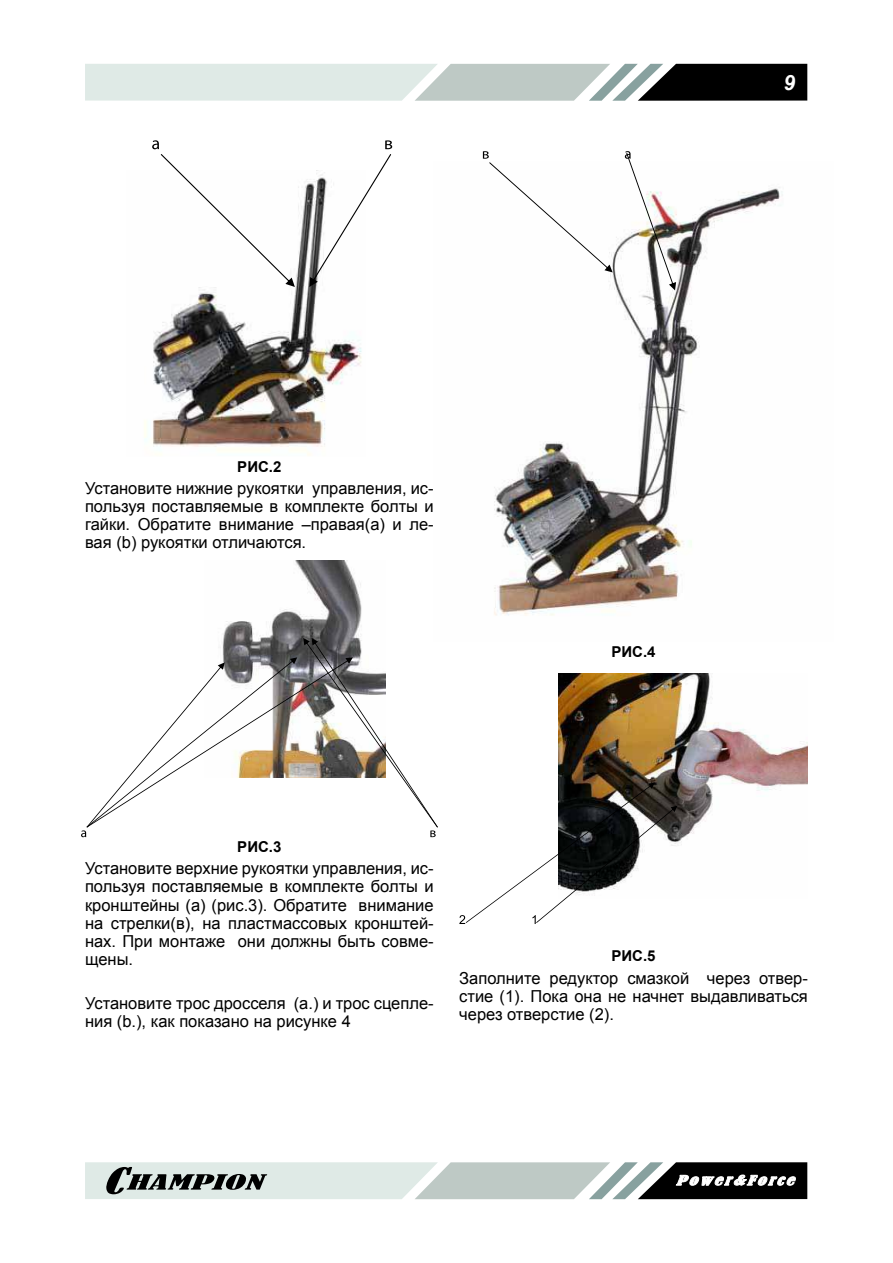
<style>
.page{position:relative;width:893px;height:1263px;background:#fff}
.page>*{position:absolute;margin:0;border:0;box-sizing:border-box;transform-origin:0 0}
.t1{font:italic 700 21px "Arial";color:#fff}
.t2{font:16.5px/18px "Arial";color:#000;text-align:justify}
.t3{font:700 15px "Arial";color:#000}
</style>
<div class="page">
<svg style="left:85px;top:64px;width:722px;height:37px;background:#a9b1af"></svg>
<svg style="left:85px;top:1162px;width:722px;height:37px;background:#a3aaa8"></svg>
<img style="left:144px;top:179px;width:218px;height:277px">
<svg style="left:309px;top:140px;width:83px;height:147px"></svg>
<svg style="left:152px;top:140px;width:143px;height:147px"></svg>
<img style="left:220px;top:561px;width:142px;height:96px">
<svg style="left:87px;top:657px;width:216px;height:170px"></svg>
<svg style="left:303px;top:638px;width:135px;height:199px"></svg>
<img style="left:434px;top:187px;width:349px;height:455px">
<img style="left:625px;top:151px;width:51px;height:139px">
<svg style="left:483px;top:151px;width:130px;height:121px"></svg>
<img style="left:558px;top:673px;width:250px;height:172px">
<svg style="left:459px;top:782px;width:218px;height:142px"></svg>
<p class="t1" style="left:783px;top:70px;width:13px">9</p>
<p class="t3" style="left:237px;top:456px;width:46px">РИС.2</p>
<p class="t2" style="left:85px;top:479px;width:350px">Установите нижние рукоятки управления, ис&shy;пользуя поставляемые в комплекте болты и гайки. обратите внимание –правая(а) и ле&shy;вая (b) рукоятки отличаются.</p>
<p class="t3" style="left:611px;top:642px;width:46px">РИС.4</p>
<p class="t3" style="left:237px;top:837px;width:46px">РИС.3</p>
<p class="t2" style="left:85px;top:860px;width:350px">Установите верхние рукоятки управления, ис&shy;пользуя поставляемые в комплекте болты и кронштейны (а) (рис.3). обратите внимание на стрелки(в), на пластмассовых кронштей&shy;нах. при монтаже они должны быть совме&shy;щены.</p>
<p class="t2" style="left:85px;top:994px;width:350px">Установите трос дросселя (a.) и трос сцепле&shy;ния (b.), как показано на рисунке 4</p>
<p class="t3" style="left:611px;top:946px;width:46px">РИС.5</p>
<p class="t2" style="left:459px;top:969px;width:350px">заполните редуктор смазкой через отвер&shy;стие (1). пока она не начнет выдавливаться через отверстие (2).</p>
</div>
